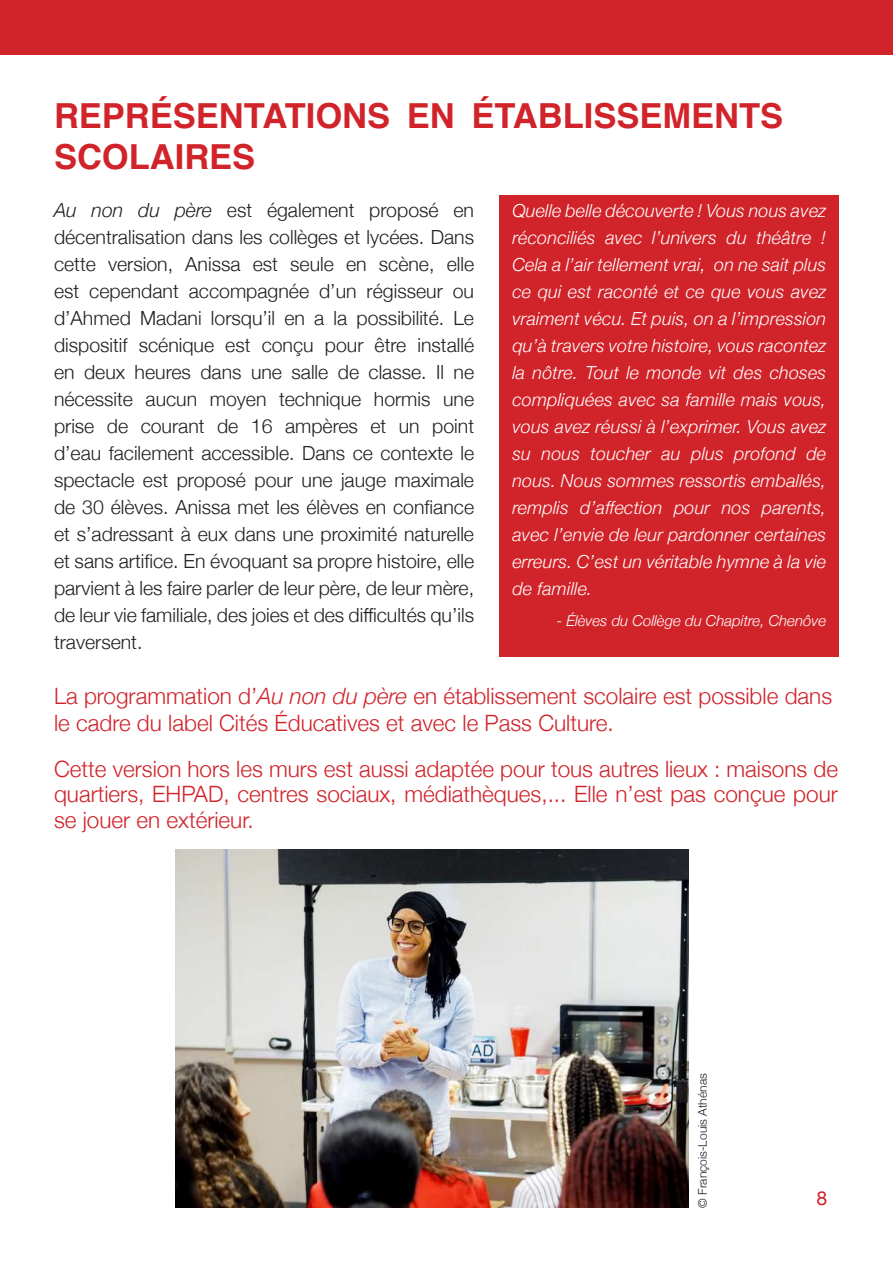
<style>
.page{position:relative;width:893px;height:1263px;background:#fff}
.page>*{position:absolute;margin:0;border:0;box-sizing:border-box;transform-origin:0 0}
.t1{font:700 34.5px/41.4px "Helvetica";color:#d1232a}
.t2{font:300 22.5px/25.5px "Helvetica Neue";color:#d1232a;text-align:justify}
.t3{font:300 19.5px/27px "Helvetica Neue";color:#231f20;text-align:justify}
.t4{font:19.5px "Helvetica Neue";color:#d1232a}
.t5{font:italic 300 18px/27px "Helvetica Neue";letter-spacing:.01em;color:#fff;text-align:justify}
.t6{font:italic 300 15px "Helvetica Neue";color:#fff}
.t7{font:300 12px "Helvetica Neue";color:#231f20}
.s1{font-style:italic}
</style>
<div class="page">
<div style="left:0;top:0;width:893px;height:54px;background:#d1232a"></div>
<img style="left:175px;top:849px;width:514px;height:359px">
<div style="left:500px;top:196px;width:339px;height:461px;background:#d1232a"></div>
<h1 class="t1" style="left:54px;top:95px;width:731px">REPRÉSENTATIONS EN ÉTABLISSEMENTS<br>SCOLAIRES</h1>
<p class="t3" style="left:54px;top:195px;width:422px"><span class="s1">Au non du père</span> est également proposé en décentralisation dans les collèges et lycées. Dans cette version, Anissa est seule en scène, elle est cependant accompagnée d’un régisseur ou d’Ahmed Madani lorsqu’il en a la possibilité. Le dispositif scénique est conçu pour être installé en deux heures dans une salle de classe. Il ne nécessite aucun moyen technique hormis une prise de courant de 16 ampères et un point d’eau facilement accessible. Dans ce contexte le spectacle est proposé pour une jauge maximale de 30 élèves. Anissa met les élèves en confiance et s’adressant à eux dans une proximité naturelle et sans artifice. En évoquant sa propre histoire, elle parvient à les faire parler de leur père, de leur mère, de leur vie familiale, des joies et des difficultés qu’ils traversent.</p>
<p class="t5" style="left:512px;top:196px;width:315px">Quelle belle découverte ! Vous nous avez réconciliés avec l’univers du théâtre !<br>Cela a l’air tellement vrai, on ne sait plus ce qui est raconté et ce que vous avez vraiment vécu. Et puis, on a l’impression qu’à travers votre histoire, vous racontez la nôtre. Tout le monde vit des choses compliquées avec sa famille mais vous, vous avez réussi à l’exprimer. Vous avez su nous toucher au plus profond de nous. Nous sommes ressortis emballés, remplis d’affection pour nos parents, avec l’envie de leur pardonner certaines erreurs. C’est un véritable hymne à la vie de famille.</p>
<p class="t6" style="left:557px;top:609px;width:271px">- Élèves du Collège du Chapitre, Chenôve</p>
<p class="t2" style="left:54px;top:681px;width:780px;line-height:27px">La programmation d’<span class="s1">Au non du père</span> en établissement scolaire est possible dans le cadre du label Cités Éducatives et avec le Pass Culture.</p>
<p class="t2" style="left:54px;top:754px;width:785px">Cette version hors les murs est aussi adaptée pour tous autres lieux : maisons de quartiers, EHPAD, centres sociaux, médiathèques,... Elle n’est pas conçue pour se jouer en extérieur.</p>
<p class="t7" style="left:693px;top:1208px;width:136px;rotate:-90deg">© François-Louis Athénas</p>
<p class="t4" style="left:816px;top:1184px;width:12px">8</p>
</div>
